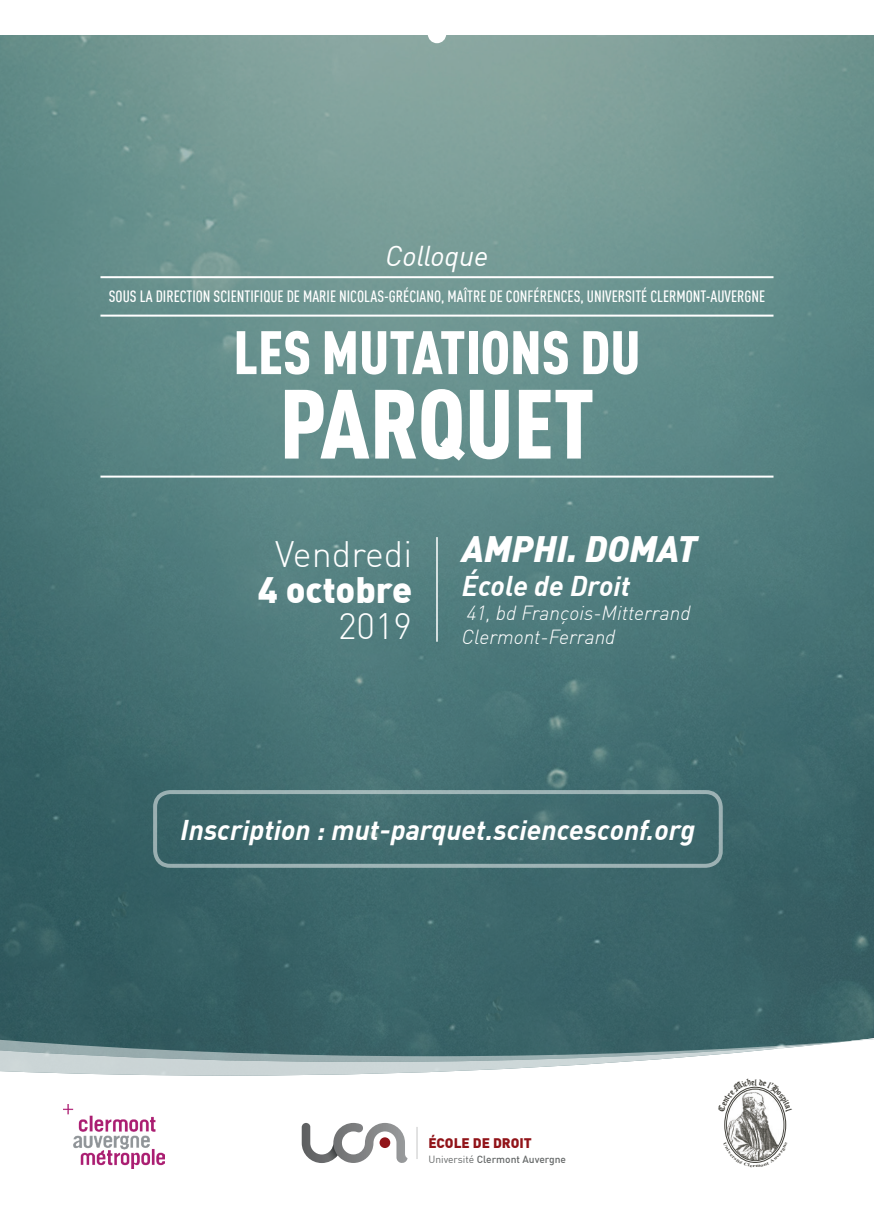
<style>
.page{position:relative;width:874px;height:1225px;background:#fff}
.page>*{position:absolute;margin:0;border:0;box-sizing:border-box;transform-origin:0 0}
.t1{font:900 condensed 96.4px "DIN Offc";color:#fff}
.t2{font:900 condensed 60.2px "DIN Offc";color:#fff}
.t3{font:300 36px "DIN Offc";color:#fff}
.t4{font:italic 900 36px "DIN Offc";color:#fff}
.t5{font:900 36px "DIN Offc";color:#fff}
.t6{font:italic 28.2px "DIN Offc";color:#fff}
.t7{font:italic 700 28px "DIN Offc";color:#fff}
.t8{font:italic 300 20px/24px "DIN Offc";color:#fff}
.t9{font:500 condensed 16px "DIN Offc";color:#fff}
.t10{font:900 13.6px "DIN Offc";color:#911419}
.t11{font:500 10.2px "DIN Offc";color:#656868}
.s1{font-weight:400}
</style>
<div class="page">
<img style="left:0;top:35px;width:873px;height:1003px">
<div style="left:427px;top:25px;width:19px;height:18px;background:#fff;border-radius:50%"></div>
<hr style="left:100px;top:475px;width:673px;height:2px;background:#fff">
<hr style="left:100px;top:276px;width:673px;height:2px;background:#fff">
<hr style="left:100px;top:315px;width:673px;height:2px;background:#fff">
<hr style="left:436px;top:537px;width:1px;height:104px;background:#fff">
<div style="left:153px;top:790px;width:569px;height:78px;border:4px solid #fff;border-radius:15px"></div>
<svg style="left:0;top:1038px;width:873px;height:129px"></svg>
<h3 class="t6" style="left:385px;top:238px;width:105px">Colloque</h3>
<p class="t9" style="left:109px;top:287px;width:657px">SOUS LA DIRECTION SCIENTIFIQUE DE MARIE NICOLAS-GRÉCIANO, MAÎTRE DE CONFÉRENCES, UNIVERSITÉ CLERMONT-AUVERGNE</p>
<h2 class="t2" style="left:233px;top:315px;width:408px">LES MUTATIONS DU</h2>
<h1 class="t1" style="left:279px;top:364px;width:316px">PARQUET</h1>
<h3 class="t3" style="left:275px;top:532px;width:138px">Vendredi</h3>
<h3 class="t5" style="left:258px;top:566px;width:156px">4 octobre</h3>
<h3 class="t3" style="left:338px;top:604px;width:76px">2019</h3>
<h3 class="t4" style="left:461px;top:525px;width:237px">AMPHI. DOMAT</h3>
<h3 class="t7" style="left:461px;top:568px;width:170px">École de Droit</h3>
<p class="t8" style="left:461px;top:600px;width:230px">41, bd François-Mitterrand<br>Clermont-Ferrand</p>
<h3 class="t7" style="left:180px;top:811px;width:516px">Inscription : mut-parquet.sciencesconf.org</h3>
<p class="t10" style="left:428px;top:1134px;width:105px">ÉCOLE DE DROIT</p>
<p class="t11" style="left:428px;top:1152px;width:139px"><span class="s1">Université</span> Clermont Auvergne</p>
</div>
